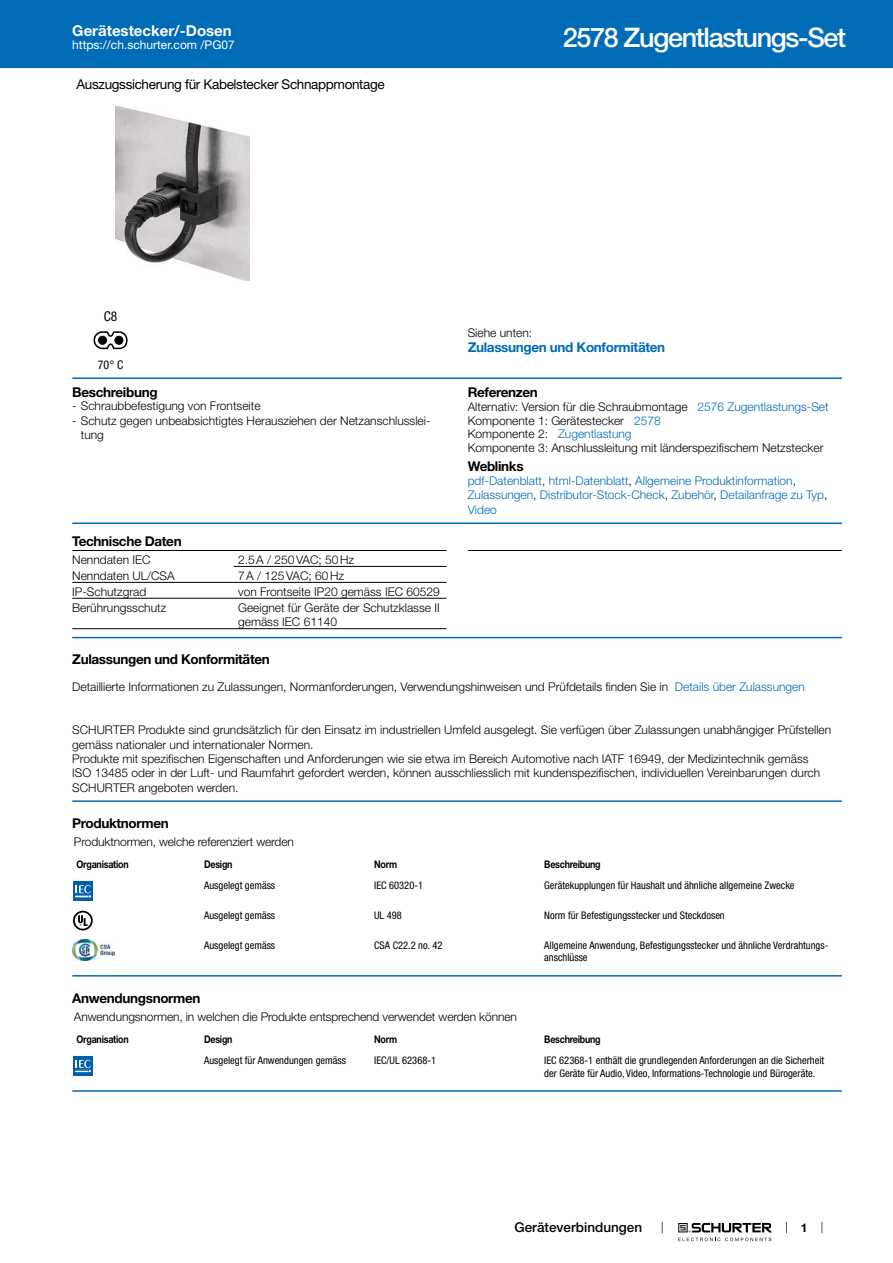
<style>
.page{position:relative;width:893px;height:1263px;background:#fff}
.page>*{position:absolute;margin:0;border:0;box-sizing:border-box;transform-origin:0 0}
.t1{font:500 27px "Helvetica Neue LT";letter-spacing:-.05em;color:#fff}
.t2{font:700 15px "Helvetica Neue LT";color:#fff}
.t3{font:700 13.5px "Helvetica Neue LT";letter-spacing:-.025em;color:#000}
.t4{font:13.5px "Helvetica Neue LT";letter-spacing:-.025em;color:#000}
.t5{font:700 13.5px "Helvetica Neue LT";letter-spacing:-.025em;color:#006bb6}
.t6{font:500 13.5px "Helvetica Neue LT";color:#000}
.t7{font:condensed 13.5px "Helvetica Neue LT";color:#000}
.t8{font:300 12px/14.4px "Helvetica Neue LT";color:#000}
.t9{font:300 12px/14.4px "Helvetica Neue LT";color:#006bb6}
.t10{font:12px "Helvetica Neue LT";color:#fff}
.t11{font:condensed 12px "Helvetica Neue LT";color:#000}
.t12{font:700 12px "Helvetica Neue LT";color:#000}
.t13{font:condensed 10.5px/12.6px "Helvetica Neue LT";color:#000}
.t14{font:700 10.5px "Helvetica Neue LT";letter-spacing:-.025em;color:#000;scale:.85 1}
.s1{color:#006bb6}
.s2{color:#000}
</style>
<div class="page">
<svg style="left:678px;top:1223px;width:94px;height:18px"></svg>
<div style="left:0;top:0;width:893px;height:68px;background:#006bb6"></div>
<img style="left:116px;top:106px;width:134px;height:175px">
<svg style="left:94px;top:331px;width:34px;height:18px"></svg>
<div style="left:115px;top:336px;width:8px;height:8px;background:#000;border-radius:50%"></div>
<div style="left:115px;top:336px;width:8px;height:8px;border:1px solid #000;border-radius:50%"></div>
<div style="left:99px;top:336px;width:8px;height:8px;background:#000;border-radius:50%"></div>
<div style="left:98px;top:336px;width:9px;height:8px;border:1px solid #000;border-radius:50%"></div>
<hr style="left:72px;top:377px;width:770px;height:2px;background:#006bb6">
<hr style="left:72px;top:522px;width:770px;height:2px;background:#006bb6">
<hr style="left:72px;top:550px;width:374px;height:1px;background:#000">
<hr style="left:234px;top:566px;width:212px;height:1px;background:#000">
<hr style="left:72px;top:582px;width:374px;height:1px;background:#000">
<hr style="left:72px;top:598px;width:374px;height:1px;background:#000">
<hr style="left:72px;top:628px;width:374px;height:1px;background:#000">
<hr style="left:468px;top:550px;width:374px;height:1px;background:#000">
<hr style="left:72px;top:637px;width:770px;height:1px;background:#006bb6">
<hr style="left:72px;top:800px;width:770px;height:2px;background:#006bb6">
<svg style="left:73px;top:900px;width:20px;height:1px"></svg>
<div style="left:73px;top:881px;width:20px;height:19px;background:#0060a9"></div>
<svg style="left:75px;top:885px;width:16px;height:13px"></svg>
<svg style="left:73px;top:911px;width:20px;height:19px"></svg>
<img style="left:72px;top:940px;width:42px;height:21px">
<hr style="left:72px;top:975px;width:770px;height:1px;background:#006bb6">
<svg style="left:73px;top:1075px;width:20px;height:1px"></svg>
<div style="left:73px;top:1056px;width:20px;height:19px;background:#0060a9"></div>
<svg style="left:75px;top:1060px;width:16px;height:13px"></svg>
<hr style="left:72px;top:1090px;width:770px;height:2px;background:#006bb6">
<p class="t2" style="left:72px;top:21px;width:161px">Gerätestecker/-Dosen</p>
<p class="t10" style="left:72px;top:38px;width:164px">https://ch.schurter.com /PG07</p>
<p class="t4" style="left:77px;top:76px;width:310px">Auszugssicherung für Kabelstecker Schnappmontage</p>
<h1 class="t1" style="left:563px;top:21px;width:285px">2578 Zugentlastungs-Set</h1>
<p class="t7" style="left:104px;top:308px;width:15px">C8</p>
<p class="t11" style="left:98px;top:358px;width:27px">70° C</p>
<p class="t3" style="left:72px;top:383px;width:87px">Beschreibung</p>
<p class="t8" style="left:72px;top:398px;width:190px">- Schraubbefestigung von Frontseite</p>
<p class="t8" style="left:81px;top:413px;width:351px;text-indent:-9px">- Schutz gegen unbeabsichtigtes Herausziehen der Netzanschlusslei&shy;tung</p>
<p class="t8" style="left:468px;top:325px;width:66px">Siehe unten:</p>
<p class="t5" style="left:468px;top:339px;width:199px">Zulassungen und Konformitäten</p>
<p class="t3" style="left:468px;top:384px;width:72px">Referenzen</p>
<p class="t8" style="left:468px;top:399px;width:362px;line-height:13.8px">Alternativ: Version für die Schraubmontage <span class="s1">2576 Zugentlastungs-Set </span>Komponente 1: Gerätestecker <span class="s1">2578<br></span>Komponente 2: <span class="s1">Zugentlastung<br></span>Komponente 3: Anschlussleitung mit länderspezifischem Netzstecker</p>
<p class="t3" style="left:468px;top:458px;width:57px">Weblinks</p>
<p class="t9" style="left:468px;top:473px;width:361px">pdf-Datenblatt<span class="s2">,</span> html-Datenblatt<span class="s2">,</span> Allgemeine Produktinformation<span class="s2">,<br></span>Zulassungen<span class="s2">,</span> Distributor-Stock-Check<span class="s2">,</span> Zubehör<span class="s2">,</span> Detailanfrage zu Typ<span class="s2">,<br></span>Video</p>
<p class="t3" style="left:72px;top:533px;width:111px">Technische Daten</p>
<p class="t8" style="left:72px;top:552px;width:80px">Nenndaten IEC</p>
<p class="t8" style="left:238px;top:552px;width:117px">2.5A / 250VAC; 50Hz</p>
<p class="t8" style="left:72px;top:568px;width:104px">Nenndaten UL/CSA</p>
<p class="t8" style="left:238px;top:568px;width:107px">7A / 125VAC; 60Hz</p>
<p class="t8" style="left:72px;top:584px;width:76px">IP-Schutzgrad</p>
<p class="t8" style="left:238px;top:584px;width:203px">von Frontseite IP20 gemäss IEC 60529</p>
<p class="t8" style="left:72px;top:600px;width:96px">Berührungsschutz</p>
<p class="t8" style="left:238px;top:600px;width:203px">Geeignet für Geräte der Schutzklasse II gemäss IEC 61140</p>
<p class="t3" style="left:72px;top:651px;width:199px">Zulassungen und Konformitäten</p>
<p class="t8" style="left:72px;top:679px;width:734px">Detaillierte Informationen zu Zulassungen, Normanforderungen, Verwendungshinweisen und Prüfdetails finden Sie in <span class="s1">Details über Zulassungen</span></p>
<p class="t8" style="left:72px;top:722px;width:760px">SCHURTER Produkte sind grundsätzlich für den Einsatz im industriellen Umfeld ausgelegt. Sie verfügen über Zulassungen unabhängiger Prüfstellen gemäss nationaler und internationaler Normen.<br>Produkte mit spezifischen Eigenschaften und Anforderungen wie sie etwa im Bereich Automotive nach IATF 16949, der Medizintechnik gemäss<br>ISO 13485 oder in der Luft- und Raumfahrt gefordert werden, können ausschliesslich mit kundenspezifischen, individuellen Vereinbarungen durch SCHURTER angeboten werden.</p>
<p class="t3" style="left:72px;top:815px;width:98px">Produktnormen</p>
<p class="t8" style="left:74px;top:834px;width:221px">Produktnormen, welche referenziert werden</p>
<p class="t14" style="left:77px;top:858px;width:63px">Organisation</p>
<p class="t14" style="left:204px;top:858px;width:35px">Design</p>
<p class="t14" style="left:374px;top:858px;width:29px">Norm</p>
<p class="t14" style="left:544px;top:858px;width:68px">Beschreibung</p>
<p class="t13" style="left:204px;top:879px;width:73px">Ausgelegt gemäss</p>
<p class="t13" style="left:374px;top:879px;width:50px">IEC 60320-1</p>
<p class="t13" style="left:544px;top:879px;width:252px">Gerätekupplungen für Haushalt und ähnliche allgemeine Zwecke</p>
<p class="t13" style="left:204px;top:909px;width:73px">Ausgelegt gemäss</p>
<p class="t13" style="left:374px;top:909px;width:29px">UL 498</p>
<p class="t13" style="left:544px;top:909px;width:182px">Norm für Befestigungsstecker und Steckdosen</p>
<p class="t13" style="left:204px;top:939px;width:73px">Ausgelegt gemäss</p>
<p class="t13" style="left:374px;top:939px;width:70px">CSA C22.2 no. 42</p>
<p class="t13" style="left:544px;top:939px;width:286px">Allgemeine Anwendung, Befestigungsstecker und ähnliche Verdrahtungs&shy;anschlüsse</p>
<p class="t3" style="left:72px;top:989px;width:130px">Anwendungsnormen</p>
<p class="t8" style="left:74px;top:1009px;width:444px">Anwendungsnormen, in welchen die Produkte entsprechend verwendet werden können</p>
<p class="t14" style="left:77px;top:1032px;width:63px">Organisation</p>
<p class="t14" style="left:204px;top:1032px;width:35px">Design</p>
<p class="t14" style="left:374px;top:1032px;width:29px">Norm</p>
<p class="t14" style="left:544px;top:1032px;width:68px">Beschreibung</p>
<p class="t13" style="left:204px;top:1054px;width:143px">Ausgelegt für Anwendungen gemäss</p>
<p class="t13" style="left:374px;top:1054px;width:63px">IEC/UL 62368-1</p>
<p class="t13" style="left:544px;top:1054px;width:281px">IEC 62368-1 enthält die grundlegenden Anforderungen an die Sicherheit der Geräte für Audio, Video, Informations-Technologie und Bürogeräte.</p>
<p class="t6" style="left:515px;top:1219px;width:129px">Geräteverbindungen</p>
<p class="t12" style="left:801px;top:1220px;width:8px">1</p>
</div>
